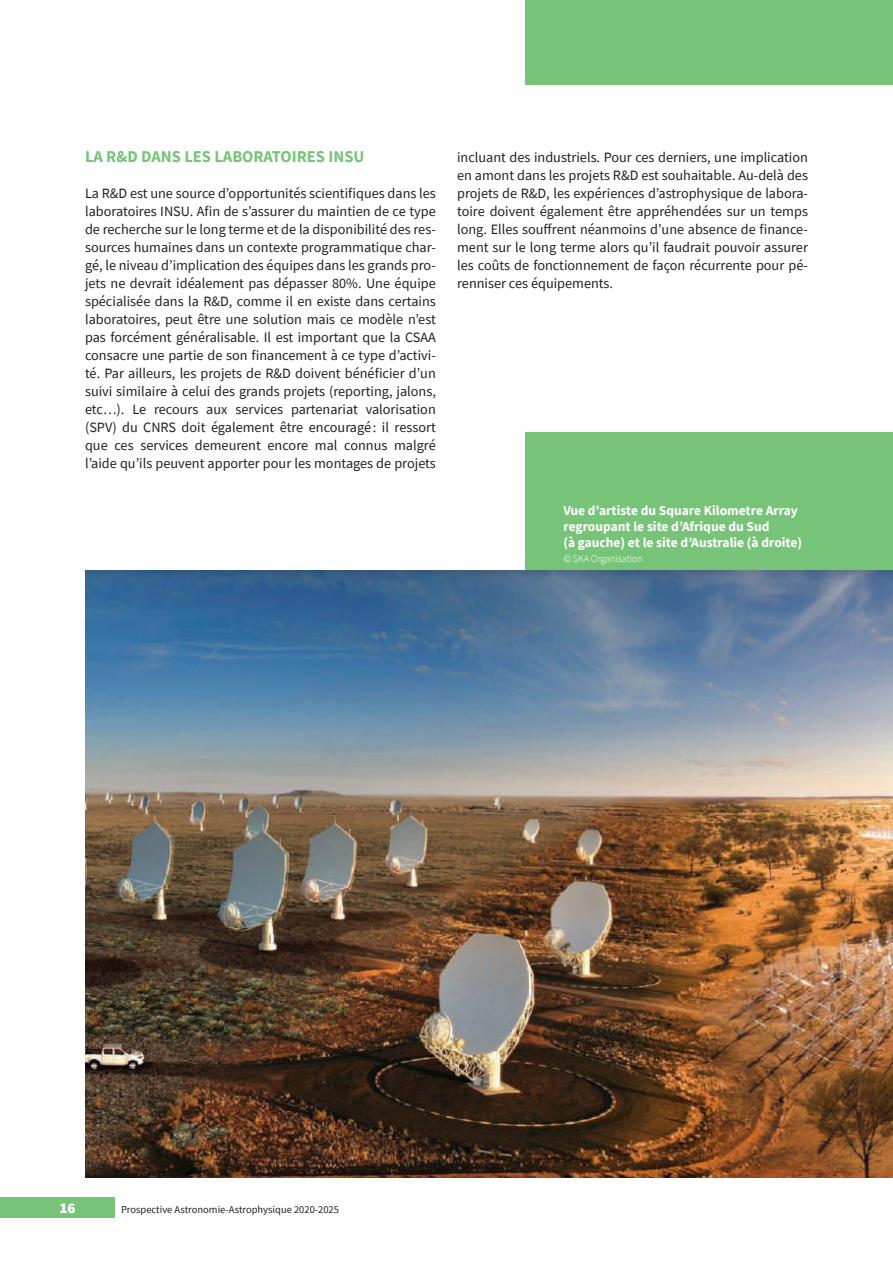
<style>
.page{position:relative;width:893px;height:1263px;background:#fff}
.page>*{position:absolute;margin:0;border:0;box-sizing:border-box;transform-origin:0 0}
.t1{font:700 16.5px "Source Sans Pro";color:#77c479}
.t2{font:900 15px "Source Sans Pro";color:#fff}
.t3{font:14.25px/18px "Source Sans Pro";color:#231f20;text-align:justify}
.t4{font:700 13.5px/16.2px "Source Sans Pro";color:#fff}
.t5{font:10.5px "Source Sans Pro";color:#231f20}
.t6{font:300 10.5px "Source Sans Pro";letter-spacing:-.02em;color:#fff}
</style>
<div class="page">
<div style="left:0;top:1197px;width:115px;height:21px;background:#77c479"></div>
<div style="left:525px;top:0;width:368px;height:85px;background:#77c479"></div>
<div style="left:525px;top:432px;width:368px;height:199px;background:#77c479"></div>
<img style="left:85px;top:571px;width:808px;height:607px">
<p class="t1" style="left:85px;top:145px;width:281px">LA R&amp;D DANS LES LABORATOIRES INSU</p>
<p class="t3" style="left:85px;top:184px;width:352px">La R&amp;D est une source d’opportunités scientifiques dans les laboratoires INSU. Afin de s’assurer du maintien de ce type de recherche sur le long terme et de la disponibilité des res&shy;sources humaines dans un contexte programmatique char&shy;gé, le niveau d’implication des équipes dans les grands pro&shy;jets ne devrait idéalement pas dépasser 80%. Une équipe spécialisée dans la R&amp;D, comme il en existe dans certains laboratoires, peut être une solution mais ce modèle n’est pas forcément généralisable. Il est important que la CSAA consacre une partie de son financement à ce type d’activi&shy;té. Par ailleurs, les projets de R&amp;D doivent bénéficier d’un suivi similaire à celui des grands projets (reporting, jalons, etc…). Le recours aux services partenariat valorisation (SPV) du CNRS doit également être encouragé : il ressort que ces services demeurent encore mal connus malgré l’aide qu’ils peuvent apporter pour les montages de projets</p>
<p class="t3" style="left:457px;top:148px;width:352px">incluant des industriels. Pour ces derniers, une implication en amont dans les projets R&amp;D est souhaitable. Au-delà des projets de R&amp;D, les expériences d’astrophysique de labora&shy;toire doivent également être appréhendées sur un temps long. Elles souffrent néanmoins d’une absence de finance&shy;ment sur le long terme alors qu’il faudrait pouvoir assurer les coûts de fonctionnement de façon récurrente pour pé&shy;renniser ces équipements.</p>
<p class="t4" style="left:563px;top:502px;width:240px">Vue d’artiste du Square Kilometre Array regroupant le site d’Afrique du Sud<br>(à gauche) et le site d’Australie (à droite)</p>
<p class="t6" style="left:563px;top:552px;width:81px">© SKA Organisation</p>
<p class="t2" style="left:60px;top:1198px;width:18px">16</p>
<p class="t5" style="left:121px;top:1203px;width:220px">Prospective Astronomie-Astrophysique 2020-2025</p>
</div>
